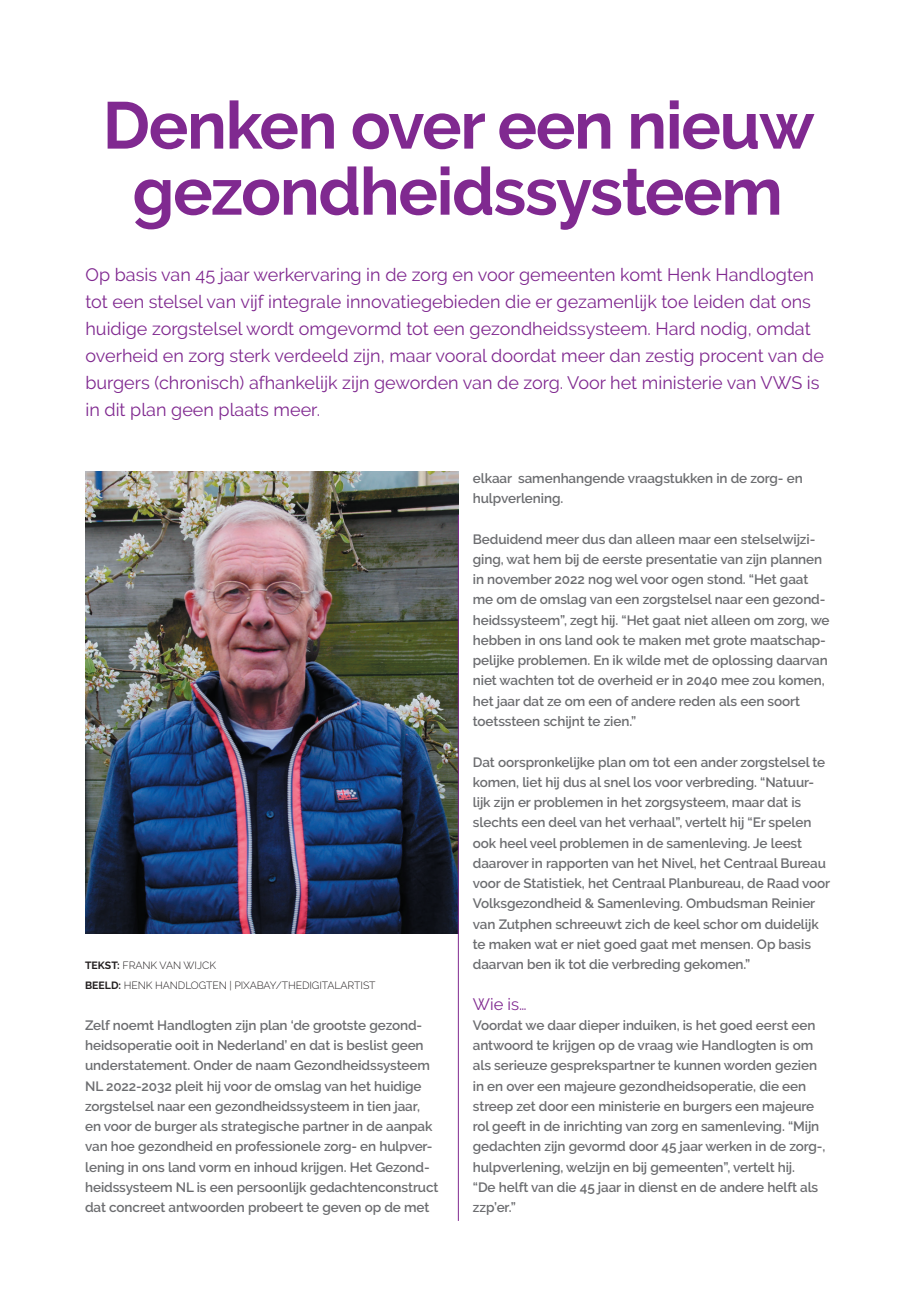
<style>
.page{position:relative;width:915px;height:1306px;background:#fff}
.page>*{position:absolute;margin:0;border:0;box-sizing:border-box;transform-origin:0 0}
.t1{font:700 66px/66px "Raleway";letter-spacing:-.02em;color:#802990;text-align:center}
.t2{font:18px/27px "Raleway";color:#802990}
.t3{font:16.5px "Raleway";color:#802990}
.t4{font:600 13.5px/20.2px "Raleway";letter-spacing:-.005em;color:#6c6d70}
.t5{font:300 10.5px/20.2px "Raleway";letter-spacing:-.005em;color:#231f20}
.s1{font-weight:700}
</style>
<div class="page">
<img style="left:86px;top:471px;width:372px;height:462px">
<hr style="left:458px;top:514px;width:1px;height:706px;background:#802990">
<h1 class="t1" style="left:103px;top:93px;width:713px">Denken over een nieuw gezondheidssysteem</h1>
<p class="t2" style="left:85px;top:261px;width:739px">Op basis van 45 jaar werkervaring in de zorg en voor gemeenten komt Henk Handlogten tot een stelsel van vijf integrale innovatiegebieden die er gezamenlijk toe leiden dat ons huidige zorgstelsel wordt omgevormd tot een gezondheidssysteem. Hard nodig, omdat overheid en zorg sterk verdeeld zijn, maar vooral doordat meer dan zestig procent van de burgers (chronisch) afhankelijk zijn geworden van de zorg. Voor het ministerie van VWS is in dit plan geen plaats meer.</p>
<p class="t5" style="left:85px;top:955px;width:292px"><span class="s1">TEKST:</span> FRANK VAN WIJCK<br><span class="s1">BEELD:</span> HENK HANDLOGTEN | PIXABAY/THEDIGITALARTIST</p>
<p class="t4" style="left:85px;top:1015px;width:355px">Zelf noemt Handlogten zijn plan ‘de grootste gezond&shy;heidsoperatie ooit in Nederland’ en dat is beslist geen understatement. Onder de naam Gezondheidssysteem NL 2022-2032 pleit hij voor de omslag van het huidige zorgstelsel naar een gezondheidssysteem in tien jaar, en voor de burger als strategische partner in de aanpak van hoe gezondheid en professionele zorg- en hulpver&shy;lening in ons land vorm en inhoud krijgen. Het Gezond&shy;heidssysteem NL is een persoonlijk gedachtenconstruct dat concreet antwoorden probeert te geven op de met</p>
<p class="t4" style="left:472px;top:468px;width:331px">elkaar samenhangende vraagstukken in de zorg- en hulpverlening.</p>
<p class="t4" style="left:472px;top:529px;width:358px">Beduidend meer dus dan alleen maar een stelselwijzi&shy;ging, wat hem bij de eerste presentatie van zijn plannen in november 2022 nog wel voor ogen stond. “Het gaat me om de omslag van een zorgstelsel naar een gezond&shy;heidssysteem”, zegt hij. “Het gaat niet alleen om zorg, we hebben in ons land ook te maken met grote maatschap&shy;pelijke problemen. En ik wilde met de oplossing daarvan niet wachten tot de overheid er in 2040 mee zou komen, het jaar dat ze om een of andere reden als een soort toetssteen schijnt te zien.”</p>
<p class="t4" style="left:472px;top:751px;width:359px">Dat oorspronkelijke plan om tot een ander zorgstelsel te komen, liet hij dus al snel los voor verbreding. “Natuur&shy;lijk zijn er problemen in het zorgsysteem, maar dat is slechts een deel van het verhaal”, vertelt hij “Er spelen ook heel veel problemen in de samenleving. Je leest daarover in rapporten van het Nivel, het Centraal Bureau voor de Statistiek, het Centraal Planbureau, de Raad voor Volksgezondheid &amp; Samenleving. Ombudsman Reinier van Zutphen schreeuwt zich de keel schor om duidelijk te maken wat er niet goed gaat met mensen. Op basis daarvan ben ik tot die verbreding gekomen.”</p>
<p class="t3" style="left:472px;top:994px;width:55px">Wie is…</p>
<p class="t4" style="left:472px;top:1015px;width:354px">Voordat we daar dieper induiken, is het goed eerst een antwoord te krijgen op de vraag wie Handlogten is om als serieuze gesprekspartner te kunnen worden gezien in en over een majeure gezondheidsoperatie, die een streep zet door een ministerie en burgers een majeure rol geeft in de inrichting van zorg en samenleving. “Mijn gedachten zijn gevormd door 45 jaar werken in de zorg-, hulpverlening, welzijn en bij gemeenten”, vertelt hij.<br>“De helft van die 45 jaar in dienst en de andere helft als zzp’er.”</p>
</div>
